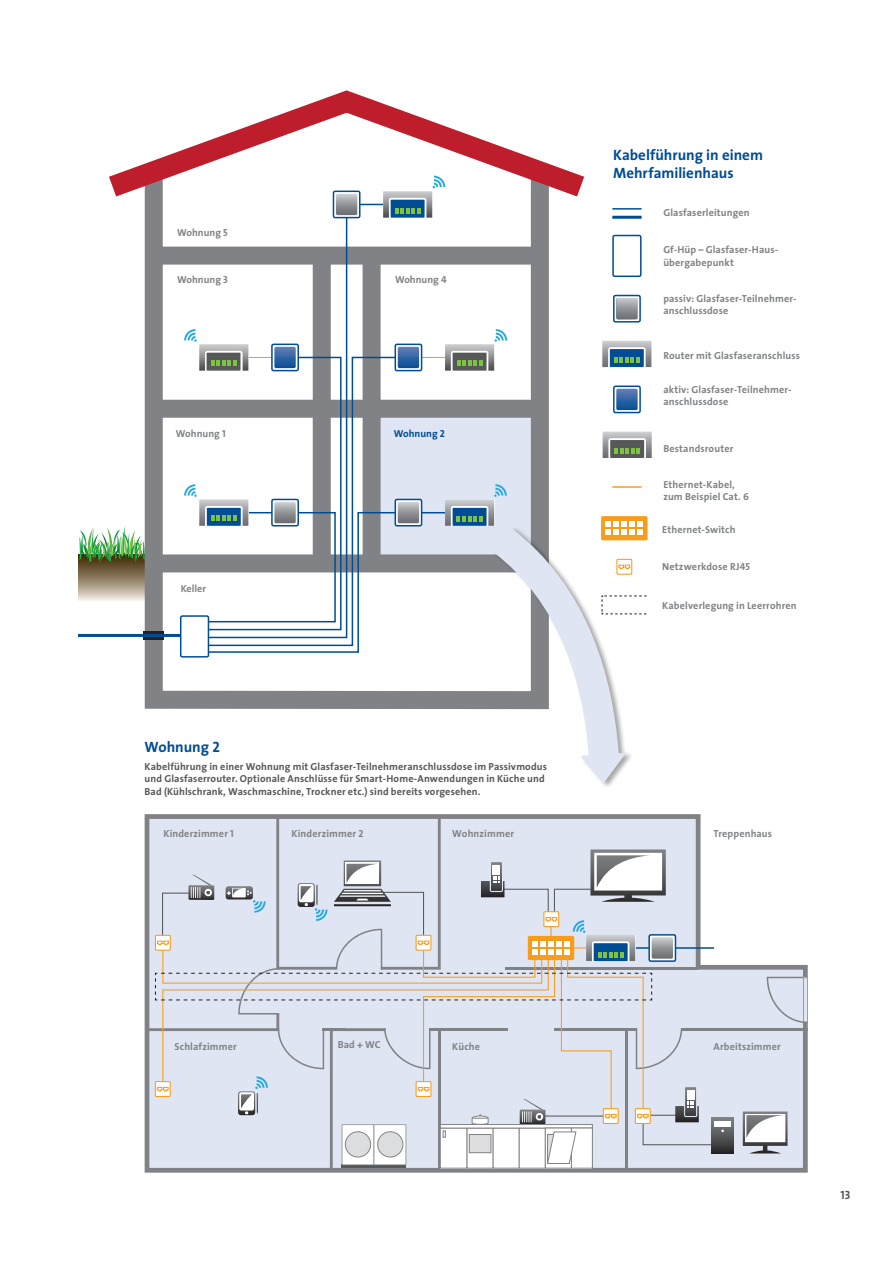
<style>
.page{position:relative;width:893px;height:1263px;background:#fff}
.page>*{position:absolute;margin:0;border:0;box-sizing:border-box;transform-origin:0 0}
.t1{font:700 15px/18px "The Sans";letter-spacing:-.005em;color:#014d95}
.t2{font:12px "The Sans Bold Caps";color:#57585a}
.t3{font:700 10.2px/12.3px "The Sans";letter-spacing:.015em;color:#808285}
.t4{font:700 10.2px/12.3px "The Sans";letter-spacing:.015em;color:#57585a}
.t5{font:700 10.2px "The Sans";color:#014d95}
.s1{font-family:"The Sans Bold Caps";font-weight:400}
</style>
<div class="page">
<svg style="left:79px;top:564px;width:66px;height:37px;background:#a2937d"></svg>
<svg style="left:79px;top:525px;width:66px;height:39px"></svg>
<div style="left:154px;top:400px;width:386px;height:18px;background:#808285"></div>
<div style="left:154px;top:247px;width:386px;height:18px;background:#808285"></div>
<div style="left:145px;top:166px;width:404px;height:543px;border:18px solid #808285"></div>
<svg style="left:109px;top:90px;width:475px;height:123px"></svg>
<div style="left:154px;top:554px;width:386px;height:18px;background:#808285"></div>
<div style="left:143px;top:631px;width:21px;height:9px;background:#231f20"></div>
<hr style="left:79px;top:634px;width:115px;height:3px;background:#014d95">
<svg style="left:193px;top:203px;width:223px;height:126px"></svg>
<div style="left:181px;top:616px;width:27px;height:41px;background:#fff;border-radius:2px"></div>
<div style="left:180px;top:615px;width:29px;height:42px;border:2px solid #014d95;border-radius:2px"></div>
<div style="left:333px;top:191px;width:27px;height:27px;border:2px solid #014d95;border-radius:2px"></div>
<svg style="left:336px;top:194px;width:21px;height:21px"></svg>
<svg style="left:383px;top:176px;width:62px;height:42px"></svg>
<hr style="left:612px;top:208px;width:30px;height:2px;background:#014d95">
<hr style="left:612px;top:216px;width:30px;height:3px;background:#014d95">
<div style="left:612px;top:235px;width:30px;height:42px;border:2px solid #014d95;border-radius:2px"></div>
<div style="left:613px;top:295px;width:28px;height:28px;border:2px solid #014d95;border-radius:2px"></div>
<svg style="left:614px;top:295px;width:26px;height:27px"></svg>
<svg style="left:145px;top:814px;width:663px;height:359px"></svg>
<hr style="left:682px;top:1028px;width:125px;height:3px;background:#808285">
<svg style="left:767px;top:977px;width:41px;height:46px;background:#d5d9e6"></svg>
<svg style="left:731px;top:1117px;width:2px;height:36px"></svg>
<svg style="left:743px;top:1111px;width:44px;height:42px"></svg>
<svg style="left:149px;top:816px;width:582px;height:353px;background:#d8dbe5"></svg>
<svg style="left:184px;top:329px;width:468px;height:454px"></svg>
<p class="t3" style="left:177px;top:226px;width:52px">Wohnung <span class="s1">5</span></p>
<p class="t3" style="left:177px;top:273px;width:52px">Wohnung <span class="s1">3</span></p>
<p class="t3" style="left:176px;top:427px;width:51px">Wohnung <span class="s1">1</span></p>
<p class="t3" style="left:181px;top:582px;width:27px">Keller</p>
<p class="t3" style="left:395px;top:273px;width:53px">Wohnung <span class="s1">4</span></p>
<p class="t5" style="left:394px;top:425px;width:53px">Wohnung <span class="s1">2</span></p>
<h1 class="t1" style="left:145px;top:738px;width:77px">Wohnung <span class="s1">2</span></h1>
<p class="t4" style="left:145px;top:760px;width:404px">Kabelführung in einer Wohnung mit Glasfaser-Teilnehmeranschlussdose im Passivmodus und Glasfaserrouter. Optionale Anschlüsse für Smart-Home-Anwendungen in Küche und<br>Bad (Kühlschrank, Waschmaschine, Trockner etc.) sind bereits vorgesehen.</p>
<p class="t3" style="left:163px;top:827px;width:72px">Kinderzimmer <span class="s1">1</span></p>
<p class="t3" style="left:292px;top:827px;width:73px">Kinderzimmer <span class="s1">2</span></p>
<p class="t3" style="left:452px;top:827px;width:63px">Wohnzimmer</p>
<h1 class="t1" style="left:613px;top:145px;width:151px">Kabelführung in einem<br>Mehrfamilienhaus</h1>
<p class="t3" style="left:663px;top:206px;width:88px">Glasfaserleitungen</p>
<p class="t3" style="left:663px;top:244px;width:116px">Gf-Hüp – Glasfaser-Haus&shy;übergabepunkt</p>
<p class="t3" style="left:663px;top:292px;width:135px">passiv: Glasfaser-Teilnehmer&shy;anschlussdose</p>
<p class="t3" style="left:663px;top:349px;width:138px">Router mit Glasfaseranschluss</p>
<p class="t3" style="left:663px;top:383px;width:130px">aktiv: Glasfaser-Teilnehmer&shy;anschlussdose</p>
<p class="t3" style="left:663px;top:442px;width:72px">Bestandsrouter</p>
<p class="t3" style="left:663px;top:478px;width:87px">Ethernet-Kabel, zum Beispiel Cat. <span class="s1">6</span></p>
<p class="t3" style="left:662px;top:523px;width:75px">Ethernet-Switch</p>
<p class="t3" style="left:662px;top:561px;width:90px">Netzwerkdose RJ<span class="s1">45</span></p>
<p class="t3" style="left:662px;top:599px;width:136px">Kabelverlegung in Leerrohren</p>
<p class="t3" style="left:714px;top:827px;width:60px">Treppenhaus</p>
<p class="t3" style="left:175px;top:1040px;width:64px">Schlafzimmer</p>
<p class="t3" style="left:338px;top:1038px;width:44px">Bad + WC</p>
<p class="t3" style="left:452px;top:1040px;width:29px">Küche</p>
<p class="t3" style="left:714px;top:1040px;width:69px">Arbeitszimmer</p>
<p class="t2" style="left:840px;top:1185px;width:12px">13</p>
</div>
